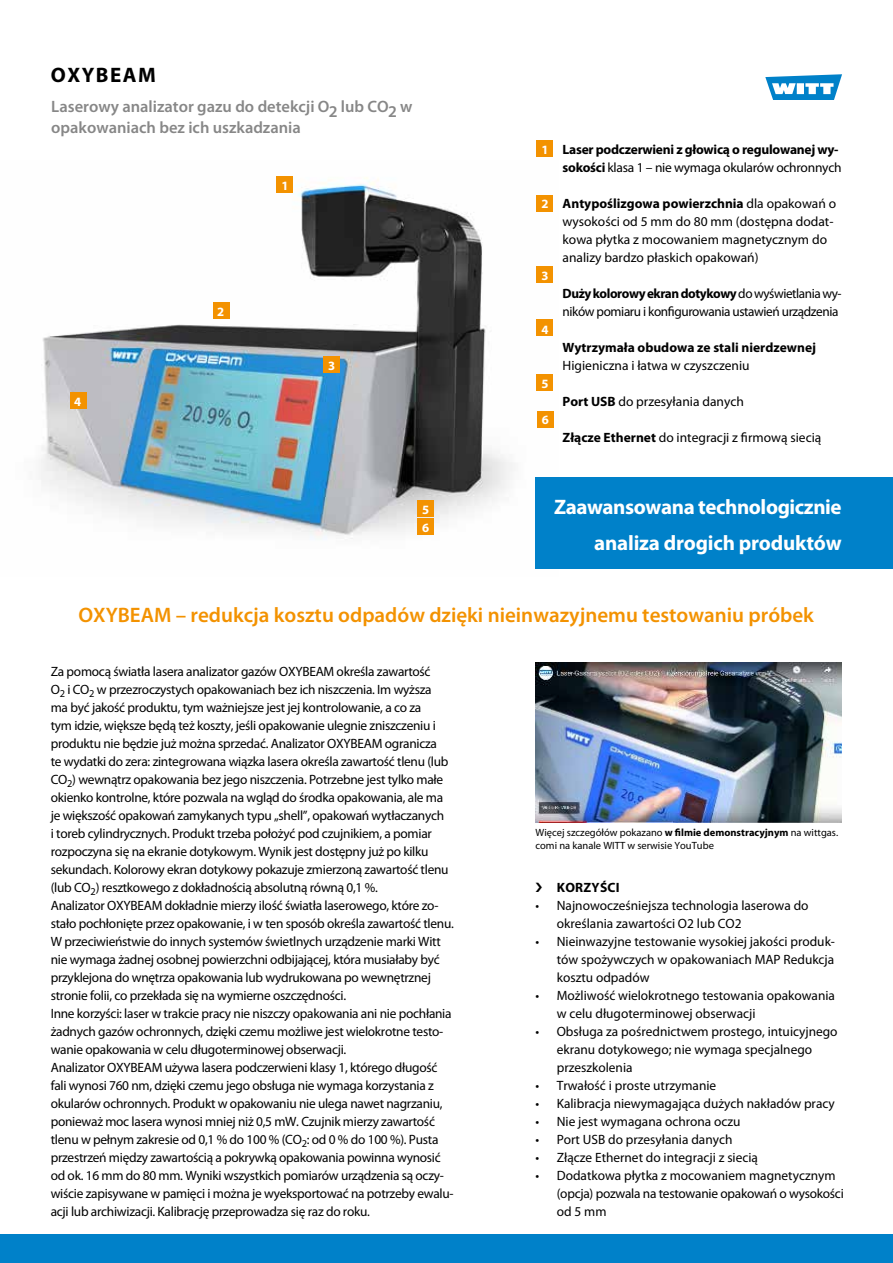
<style>
.page{position:relative;width:893px;height:1263px;background:#fff}
.page>*{position:absolute;margin:0;border:0;box-sizing:border-box;transform-origin:0 0}
.t1{font:600 21px "Myriad Pro";color:#f39200}
.t2{font:700 21px/36px "Myriad Pro";letter-spacing:-.02em;color:#fff;text-align:right}
.t3{font:700 21px "Myriad Pro";letter-spacing:.07em;color:#000}
.t4{font:600 16.5px/21px "Myriad Pro";color:#878787}
.t5{font:13.5px/18px "Myriad Pro";letter-spacing:-.02em;color:#000}
.t6{font:13.5px/18px "Myriad Pro";color:#000}
.t7{font:700 13.5px/18px "Myriad Pro";letter-spacing:-.02em;color:#000}
.t8{font:700 13.5px "Myriad Pro";color:#000}
.t9{font:700 13.5px "Myriad Pro";letter-spacing:.02em;color:#000}
.t10{font:700 12.75px/18px "Myriad Pro";color:#fff}
.t11{font:10.5px/12.6px "Myriad Pro";color:#000}
.s1{font-weight:400}
.s2{font-weight:700}
</style>
<div class="page">
<div style="left:0;top:1234px;width:893px;height:29px;background:#0081c9"></div>
<img style="left:41px;top:176px;width:517px;height:393px">
<svg style="left:765px;top:74px;width:77px;height:26px"></svg>
<div style="left:277px;top:176px;width:16px;height:17px;background:#f39200"></div>
<div style="left:70px;top:392px;width:16px;height:16px;background:#f39200"></div>
<div style="left:213px;top:302px;width:16px;height:16px;background:#f39200"></div>
<div style="left:323px;top:356px;width:17px;height:17px;background:#f39200"></div>
<div style="left:417px;top:500px;width:16px;height:17px;background:#f39200"></div>
<div style="left:417px;top:519px;width:16px;height:16px;background:#f39200"></div>
<div style="left:537px;top:140px;width:16px;height:16px;background:#f39200"></div>
<div style="left:537px;top:195px;width:16px;height:17px;background:#f39200"></div>
<div style="left:537px;top:266px;width:16px;height:16px;background:#f39200"></div>
<div style="left:537px;top:320px;width:16px;height:16px;background:#f39200"></div>
<div style="left:537px;top:375px;width:16px;height:16px;background:#f39200"></div>
<div style="left:537px;top:411px;width:17px;height:16px;background:#f39200"></div>
<div style="left:535px;top:477px;width:358px;height:91px;background:#0081c9"></div>
<img style="left:535px;top:662px;width:307px;height:161px">
<h1 class="t3" style="left:51px;top:61px;width:106px">OXYBEAM</h1>
<p class="t4" style="left:51px;top:96px;width:363px">Laserowy analizator gazu do detekcji O2 lub CO2 w opakowaniach bez ich uszkadzania</p>
<p class="t10" style="left:281px;top:176px;width:9px">1</p>
<p class="t10" style="left:74px;top:392px;width:9px">4</p>
<p class="t10" style="left:217px;top:302px;width:9px">2</p>
<p class="t10" style="left:328px;top:356px;width:9px">3</p>
<p class="t10" style="left:422px;top:500px;width:9px">5<br>6</p>
<p class="t10" style="left:541px;top:140px;width:9px">1</p>
<p class="t10" style="left:541px;top:194px;width:9px">2</p>
<p class="t10" style="left:541px;top:266px;width:9px">3</p>
<p class="t10" style="left:541px;top:320px;width:9px">4</p>
<p class="t10" style="left:541px;top:374px;width:9px">5</p>
<p class="t10" style="left:542px;top:410px;width:9px">6</p>
<p class="t7" style="left:563px;top:140px;width:280px">Laser podczerwieni z głowicą o regulowanej wy&shy;sokości <span class="s1">klasa 1 – nie wymaga okularów ochronnych</span></p>
<p class="t6" style="left:563px;top:194px;width:275px"><span class="s2">Antypoślizgowa powierzchnia</span> dla opakowań o wysokości od 5 mm do 80 mm (dostępna dodat&shy;kowa płytka z mocowaniem magnetycznym do analizy bardzo płaskich opakowań)</p>
<p class="t5" style="left:563px;top:284px;width:280px"><span class="s2">Duży kolorowy ekran dotykowy</span> do wyświetlania wy&shy;ników pomiaru i konfigurowania ustawień urządzenia</p>
<p class="t8" style="left:563px;top:338px;width:255px">Wytrzymała obudowa ze stali nierdzewnej</p>
<p class="t6" style="left:563px;top:356px;width:189px">Higieniczna i łatwa w czyszczeniu</p>
<p class="t6" style="left:563px;top:392px;width:183px"><span class="s2">Port USB</span> do przesyłania danych</p>
<p class="t6" style="left:563px;top:428px;width:260px"><span class="s2">Złącze Ethernet</span> do integracji z firmową siecią</p>
<h1 class="t2" style="left:554px;top:488px;width:289px">Zaawansowana technologicznie analiza drogich produktów</h1>
<h1 class="t1" style="left:78px;top:601px;width:737px">OXYBEAM – redukcja kosztu odpadów dzięki nieinwazyjnemu testowaniu próbek</h1>
<p class="t5" style="left:51px;top:662px;width:405px">Za pomocą światła lasera analizator gazów OXYBEAM określa zawartość<br>O<sub>2</sub> i CO<sub>2</sub> w przezroczystych opakowaniach bez ich niszczenia. Im wyższa<br>ma być jakość produktu, tym ważniejsze jest jej kontrolowanie, a co za<br>tym idzie, większe będą też koszty, jeśli opakowanie ulegnie zniszczeniu i produktu nie będzie już można sprzedać. Analizator OXYBEAM ogranicza<br>te wydatki do zera: zintegrowana wiązka lasera określa zawartość tlenu (lub CO<sub>2</sub>) wewnątrz opakowania bez jego niszczenia. Potrzebne jest tylko małe okienko kontrolne, które pozwala na wgląd do środka opakowania, ale ma je większość opakowań zamykanych typu „shell”, opakowań wytłaczanych<br>i toreb cylindrycznych. Produkt trzeba położyć pod czujnikiem, a pomiar rozpoczyna się na ekranie dotykowym. Wynik jest dostępny już po kilku sekundach. Kolorowy ekran dotykowy pokazuje zmierzoną zawartość tlenu (lub CO<sub>2</sub>) resztkowego z dokładnością absolutną równą 0,1 %.<br>Analizator OXYBEAM dokładnie mierzy ilość światła laserowego, które zo&shy;stało pochłonięte przez opakowanie, i w ten sposób określa zawartość tlenu.<br>W przeciwieństwie do innych systemów świetlnych urządzenie marki Witt nie wymaga żadnej osobnej powierzchni odbijającej, która musiałaby być przyklejona do wnętrza opakowania lub wydrukowana po wewnętrznej stronie folii, co przekłada się na wymierne oszczędności.<br>Inne korzyści: laser w trakcie pracy nie niszczy opakowania ani nie pochłania żadnych gazów ochronnych, dzięki czemu możliwe jest wielokrotne testo&shy;wanie opakowania w celu długoterminowej obserwacji.<br>Analizator OXYBEAM używa lasera podczerwieni klasy 1, którego długość fali wynosi 760 nm, dzięki czemu jego obsługa nie wymaga korzystania z okularów ochronnych. Produkt w opakowaniu nie ulega nawet nagrzaniu, ponieważ moc lasera wynosi mniej niż 0,5 mW. Czujnik mierzy zawartość tlenu w pełnym zakresie od 0,1 % do 100 % (CO<sub>2</sub>: od 0 % do 100 %). Pusta przestrzeń między zawartością a pokrywką opakowania powinna wynosić od ok. 16 mm do 80 mm. Wyniki wszystkich pomiarów urządzenia są oczy&shy;wiście zapisywane w pamięci i można je wyeksportować na potrzeby ewalu&shy;acji lub archiwizacji. Kalibrację przeprowadza się raz do roku.</p>
<p class="t11" style="left:535px;top:826px;width:304px">Więcej szczegółów pokazano <span class="s2">w filmie demonstracyjnym</span> na wittgas. comi na kanale WITT w serwisie YouTube</p>
<p class="t9" style="left:557px;top:878px;width:64px">KORZYŚCI</p>
<p class="t6" style="left:557px;top:896px;width:253px;text-indent:-21px">• Najnowocześniejsza technologia laserowa do określania zawartości O2 lub CO2</p>
<p class="t5" style="left:557px;top:932px;width:280px;text-align:justify;text-indent:-21px">• Nieinwazyjne testowanie wysokiej jakości produk&shy;tów spożywczych w opakowaniach MAP Redukcja kosztu odpadów</p>
<p class="t6" style="left:557px;top:986px;width:280px;text-indent:-21px">• Możliwość wielokrotnego testowania opakowania w celu długoterminowej obserwacji</p>
<p class="t6" style="left:557px;top:1022px;width:282px;text-indent:-21px">• Obsługa za pośrednictwem prostego, intuicyjnego ekranu dotykowego; nie wymaga specjalnego przeszkolenia</p>
<p class="t6" style="left:535px;top:1076px;width:182px">• Trwałość i proste utrzymanie</p>
<p class="t6" style="left:535px;top:1094px;width:301px">• Kalibracja niewymagająca dużych nakładów pracy</p>
<p class="t6" style="left:535px;top:1112px;width:207px">• Nie jest wymagana ochrona oczu</p>
<p class="t6" style="left:535px;top:1130px;width:198px">• Port USB do przesyłania danych</p>
<p class="t6" style="left:535px;top:1148px;width:224px">• Złącze Ethernet do integracji z siecią</p>
<p class="t5" style="left:557px;top:1166px;width:288px;text-indent:-21px">• Dodatkowa płytka z mocowaniem magnetycznym (opcja) pozwala na testowanie opakowań o wysokości od 5 mm</p>
</div>
